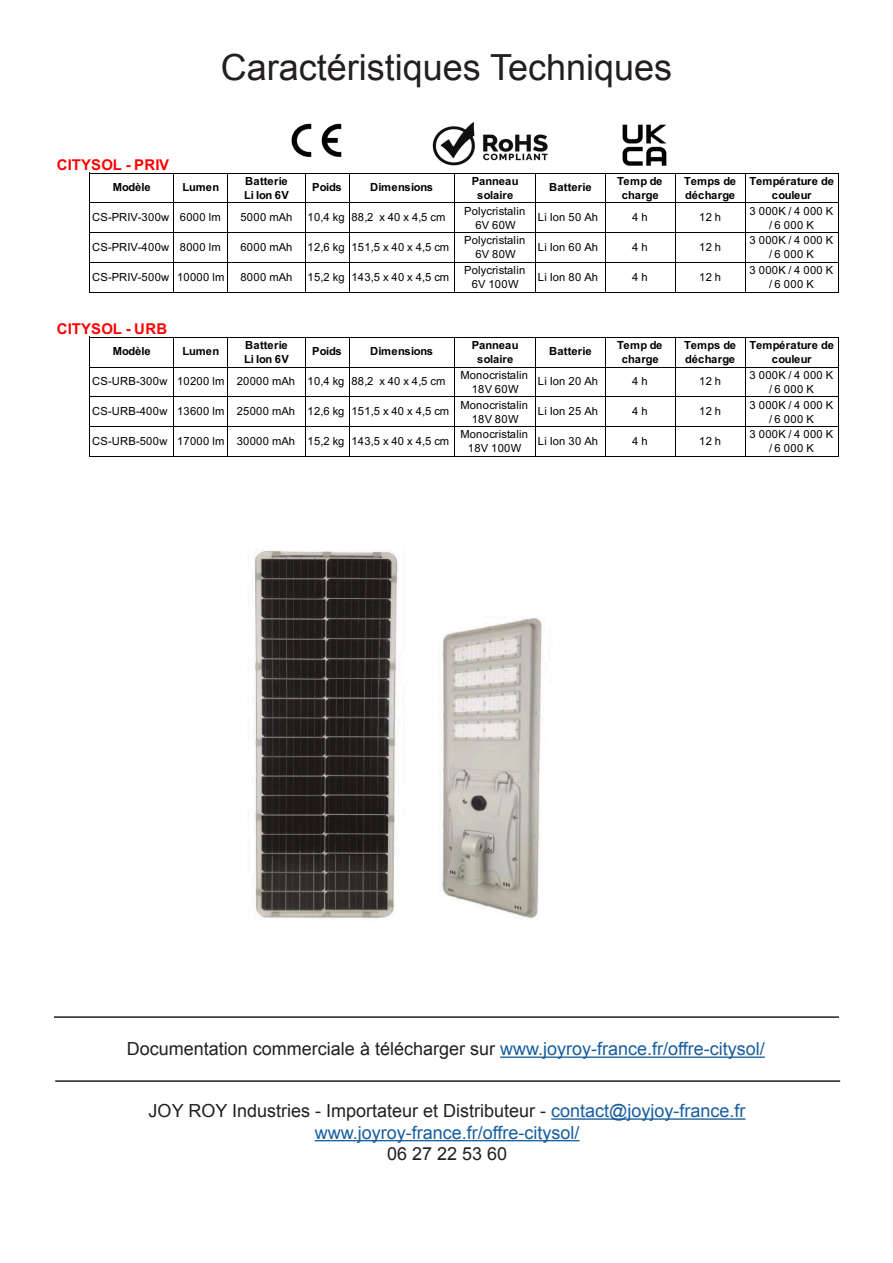
<style>
.page{position:relative;width:893px;height:1263px;background:#fff}
.page>*{position:absolute;margin:0;border:0;box-sizing:border-box;transform-origin:0 0}
.t1{font:36px "Arial";color:#231f20}
.t2{font:18px "Arial";color:#231f20}
.t3{font:18px "Arial";color:#175d9e}
.t4{font:700 14.85px "Arial";letter-spacing:.02em;color:#f00}
.t5{font:11.25px/14px "Arial";letter-spacing:.025em;color:#000;text-align:center}
.t6{font:700 11.25px/14px "Arial";color:#000}
.t7{font:700 11.25px/14px "Arial";letter-spacing:.025em;color:#000;text-align:center}
.t8{font:700 11.25px "Arial";letter-spacing:-.03em;color:#000}
.s1{color:#175d9e}
</style>
<div class="page">
<hr style="left:551px;top:1118px;width:194px;height:2px;background:#175d9e">
<hr style="left:315px;top:1140px;width:264px;height:1px;background:#175d9e">
<hr style="left:55px;top:1080px;width:785px;height:2px;background:#231f20">
<hr style="left:54px;top:1016px;width:785px;height:2px;background:#231f20">
<hr style="left:500px;top:1056px;width:265px;height:2px;background:#175d9e">
<hr style="left:89px;top:173px;width:1px;height:120px;background:#000">
<hr style="left:173px;top:174px;width:1px;height:119px;background:#000">
<hr style="left:227px;top:174px;width:1px;height:119px;background:#000">
<hr style="left:305px;top:174px;width:1px;height:119px;background:#000">
<hr style="left:349px;top:174px;width:1px;height:119px;background:#000">
<hr style="left:454px;top:174px;width:1px;height:119px;background:#000">
<hr style="left:535px;top:174px;width:1px;height:119px;background:#000">
<hr style="left:605px;top:174px;width:1px;height:119px;background:#000">
<hr style="left:675px;top:174px;width:1px;height:119px;background:#000">
<hr style="left:745px;top:174px;width:1px;height:119px;background:#000">
<hr style="left:838px;top:174px;width:1px;height:119px;background:#000">
<hr style="left:89px;top:337px;width:1px;height:120px;background:#000">
<hr style="left:173px;top:338px;width:1px;height:119px;background:#000">
<hr style="left:227px;top:338px;width:1px;height:119px;background:#000">
<hr style="left:305px;top:338px;width:1px;height:119px;background:#000">
<hr style="left:349px;top:338px;width:1px;height:119px;background:#000">
<hr style="left:454px;top:338px;width:1px;height:119px;background:#000">
<hr style="left:535px;top:338px;width:1px;height:119px;background:#000">
<hr style="left:605px;top:338px;width:1px;height:119px;background:#000">
<hr style="left:675px;top:338px;width:1px;height:119px;background:#000">
<hr style="left:745px;top:338px;width:1px;height:119px;background:#000">
<hr style="left:838px;top:338px;width:1px;height:119px;background:#000">
<hr style="left:90px;top:173px;width:749px;height:1px;background:#000">
<hr style="left:90px;top:202px;width:749px;height:1px;background:#000">
<hr style="left:90px;top:232px;width:749px;height:1px;background:#000">
<hr style="left:90px;top:262px;width:749px;height:1px;background:#000">
<hr style="left:90px;top:292px;width:749px;height:1px;background:#000">
<hr style="left:90px;top:337px;width:749px;height:1px;background:#000">
<hr style="left:90px;top:367px;width:749px;height:1px;background:#000">
<hr style="left:90px;top:396px;width:749px;height:1px;background:#000">
<hr style="left:90px;top:426px;width:749px;height:1px;background:#000">
<hr style="left:90px;top:456px;width:749px;height:1px;background:#000">
<img style="left:291px;top:123px;width:51px;height:34px">
<img style="left:432px;top:122px;width:116px;height:44px">
<img style="left:622px;top:124px;width:45px;height:42px">
<img style="left:254px;top:550px;width:288px;height:369px">
<p class="t1" style="left:221px;top:44px;width:453px">Caractéristiques Techniques</p>
<p class="t4" style="left:57px;top:154px;width:114px">CITYSOL - PRIV</p>
<p class="t6" style="left:113px;top:181px;width:39px">Modèle</p>
<p class="t6" style="left:183px;top:181px;width:38px">Lumen</p>
<p class="t6" style="left:244px;top:174px;width:46px">Batterie<br>Li Ion 6V</p>
<p class="t6" style="left:312px;top:181px;width:31px">Poids</p>
<p class="t8" style="left:370px;top:179px;width:65px">Dimensions</p>
<p class="t6" style="left:472px;top:174px;width:48px;text-align:center">Panneau solaire</p>
<p class="t7" style="left:549px;top:181px;width:44px">Batterie</p>
<p class="t7" style="left:617px;top:174px;width:47px">Temp de charge</p>
<p class="t6" style="left:684px;top:174px;width:53px">Temps de décharge</p>
<p class="t6" style="left:749px;top:174px;width:86px;text-align:center">Température de couleur</p>
<p class="t5" style="left:92px;top:210px;width:130px">CS-PRIV-300w 6000 lm</p>
<p class="t5" style="left:240px;top:210px;width:53px">5000 mAh</p>
<p class="t5" style="left:308px;top:210px;width:139px">10,4 kg 88,2 x 40 x 4,5 cm</p>
<p class="t5" style="left:464px;top:204px;width:63px">Polycristalin<br>6V 60W</p>
<p class="t5" style="left:538px;top:210px;width:62px">Li Ion 50 Ah</p>
<p class="t5" style="left:632px;top:210px;width:17px">4 h</p>
<p class="t5" style="left:699px;top:210px;width:24px">12 h</p>
<p class="t5" style="left:749px;top:204px;width:85px">3 000K / 4 000 K / 6 000 K</p>
<p class="t5" style="left:92px;top:240px;width:130px">CS-PRIV-400w 8000 lm</p>
<p class="t5" style="left:240px;top:240px;width:53px">6000 mAh</p>
<p class="t5" style="left:308px;top:240px;width:143px">12,6 kg 151,5 x 40 x 4,5 cm</p>
<p class="t5" style="left:464px;top:233px;width:63px">Polycristalin<br>6V 80W</p>
<p class="t5" style="left:538px;top:240px;width:62px">Li Ion 60 Ah</p>
<p class="t5" style="left:632px;top:240px;width:17px">4 h</p>
<p class="t5" style="left:699px;top:240px;width:24px">12 h</p>
<p class="t5" style="left:749px;top:233px;width:85px">3 000K / 4 000 K / 6 000 K</p>
<p class="t5" style="left:92px;top:270px;width:134px">CS-PRIV-500w 10000 lm</p>
<p class="t5" style="left:240px;top:270px;width:53px">8000 mAh</p>
<p class="t5" style="left:308px;top:270px;width:143px">15,2 kg 143,5 x 40 x 4,5 cm</p>
<p class="t5" style="left:464px;top:263px;width:63px">Polycristalin<br>6V 100W</p>
<p class="t5" style="left:538px;top:270px;width:62px">Li Ion 80 Ah</p>
<p class="t5" style="left:632px;top:270px;width:17px">4 h</p>
<p class="t5" style="left:699px;top:270px;width:24px">12 h</p>
<p class="t5" style="left:749px;top:263px;width:85px">3 000K / 4 000 K / 6 000 K</p>
<p class="t4" style="left:57px;top:318px;width:112px">CITYSOL - URB</p>
<p class="t6" style="left:113px;top:345px;width:39px">Modèle</p>
<p class="t6" style="left:183px;top:345px;width:38px">Lumen</p>
<p class="t6" style="left:244px;top:338px;width:46px">Batterie<br>Li Ion 6V</p>
<p class="t6" style="left:312px;top:345px;width:31px">Poids</p>
<p class="t8" style="left:370px;top:343px;width:65px">Dimensions</p>
<p class="t6" style="left:472px;top:338px;width:48px;text-align:center">Panneau solaire</p>
<p class="t7" style="left:549px;top:345px;width:44px">Batterie</p>
<p class="t7" style="left:617px;top:338px;width:47px">Temp de charge</p>
<p class="t6" style="left:684px;top:338px;width:53px">Temps de décharge</p>
<p class="t6" style="left:749px;top:338px;width:86px;text-align:center">Température de couleur</p>
<p class="t5" style="left:92px;top:374px;width:355px">CS-URB-300w 10200 lm 20000 mAh 10,4 kg 88,2 x 40 x 4,5 cm</p>
<p class="t5" style="left:460px;top:368px;width:69px">Monocristalin<br>18V 60W</p>
<p class="t5" style="left:538px;top:374px;width:62px">Li Ion 20 Ah</p>
<p class="t5" style="left:632px;top:374px;width:17px">4 h</p>
<p class="t5" style="left:699px;top:374px;width:24px">12 h</p>
<p class="t5" style="left:749px;top:368px;width:85px">3 000K / 4 000 K / 6 000 K</p>
<p class="t5" style="left:92px;top:404px;width:358px">CS-URB-400w 13600 lm 25000 mAh 12,6 kg 151,5 x 40 x 4,5 cm</p>
<p class="t5" style="left:460px;top:398px;width:69px">Monocristalin<br>18V 80W</p>
<p class="t5" style="left:538px;top:404px;width:62px">Li Ion 25 Ah</p>
<p class="t5" style="left:632px;top:404px;width:17px">4 h</p>
<p class="t5" style="left:699px;top:404px;width:24px">12 h</p>
<p class="t5" style="left:749px;top:398px;width:85px">3 000K / 4 000 K / 6 000 K</p>
<p class="t5" style="left:92px;top:434px;width:358px">CS-URB-500w 17000 lm 30000 mAh 15,2 kg 143,5 x 40 x 4,5 cm</p>
<p class="t5" style="left:460px;top:427px;width:69px">Monocristalin<br>18V 100W</p>
<p class="t5" style="left:538px;top:434px;width:62px">Li Ion 30 Ah</p>
<p class="t5" style="left:632px;top:434px;width:17px">4 h</p>
<p class="t5" style="left:699px;top:434px;width:24px">12 h</p>
<p class="t5" style="left:749px;top:427px;width:85px">3 000K / 4 000 K / 6 000 K</p>
<p class="t2" style="left:127px;top:1037px;width:639px">Documentation commerciale à télécharger sur <span class="s1">www.joyroy-france.fr/offre-citysol/</span></p>
<p class="t2" style="left:149px;top:1099px;width:598px">JOY ROY Industries - Importateur et Distributeur - <span class="s1">contact@joyjoy-france.fr</span></p>
<p class="t3" style="left:315px;top:1121px;width:266px">www.joyroy-france.fr/offre-citysol/</p>
<p class="t2" style="left:387px;top:1142px;width:122px">06 27 22 53 60</p>
</div>
